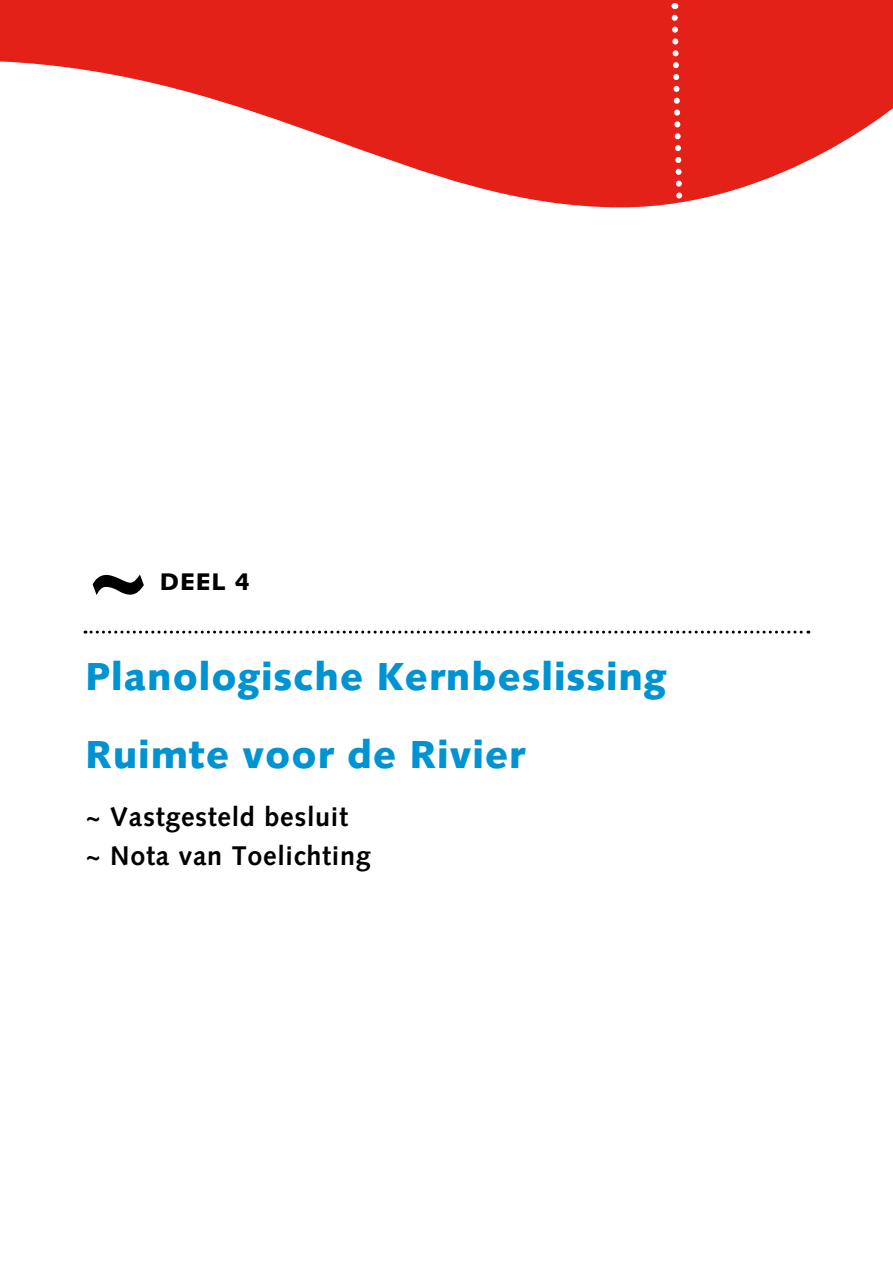
<style>
.page{position:relative;width:893px;height:1263px;background:#fff}
.page>*{position:absolute;margin:0;border:0;box-sizing:border-box;transform-origin:0 0}
.t1{font:900 110.85px "Syntax";color:#000}
.t2{font:900 39px/78px "Syntax";letter-spacing:.025em;color:#0093d2}
.t3{font:700 27px/39px "Syntax";letter-spacing:.025em;color:#000}
.t4{font:900 24px "Syntax";color:#000}
</style>
<div class="page">
<svg style="left:10px;top:0;width:883px;height:207px;fill:#e32118"></svg>
<svg style="left:0;top:0;width:10px;height:62px"></svg>
<svg style="left:669px;top:3px;width:17px;height:204px"></svg>
<svg style="left:85px;top:631px;width:724px;height:3px"></svg>
<h1 class="t1" style="left:85px;top:509px;width:68px">~</h1>
<p class="t4" style="left:160px;top:567px;width:92px">deel 4</p>
<p class="t2" style="left:85px;top:637px;width:583px">Planologische Kernbeslissing<br>Ruimte voor de Rivier</p>
<p class="t3" style="left:85px;top:797px;width:287px">~ Vastgesteld besluit ~ Nota van Toelichting</p>
</div>
